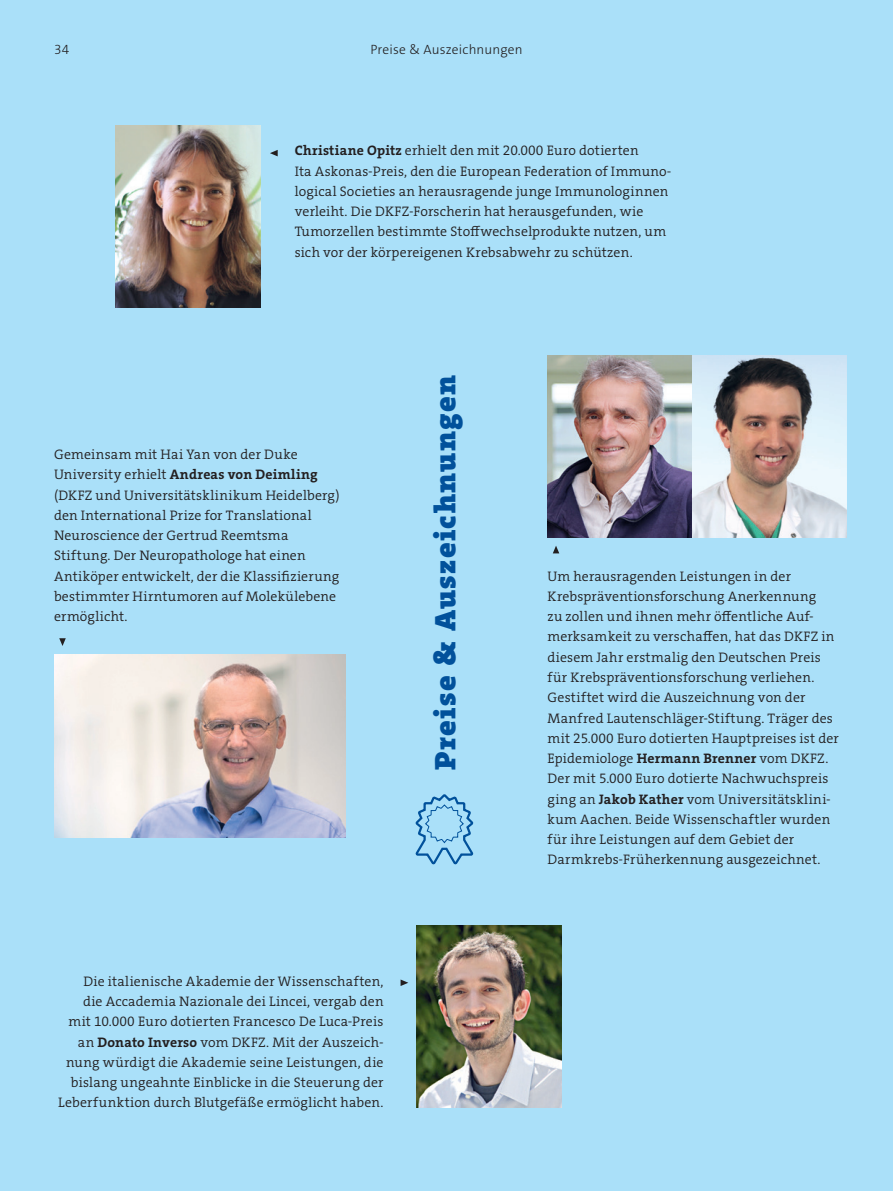
<style>
.page{position:relative;width:893px;height:1191px;background:#aae0f9}
.page>*{position:absolute;margin:0;border:0;box-sizing:border-box;transform-origin:0 0}
._01_headline_20pt{font:30px "The Serif HP9 Blk";letter-spacing:.05em;color:#01519b}
._04_a_copytext{font:13.8px/20.2px "The Serif HP4 Se Lig";letter-spacing:.015em;color:#231f20}
._00_rubrik{font:300 13.5px "The Sans Os F";letter-spacing:.01em;color:#231f20}
.s1{font-family:"The Serif HP7 Bld"}
</style>
<div class="page">
<img style="left:417px;top:925px;width:144px;height:182px">
<img style="left:54px;top:654px;width:291px;height:183px">
<svg style="left:401px;top:979px;width:7px;height:7px"></svg>
<svg style="left:59px;top:638px;width:7px;height:8px"></svg>
<svg style="left:270px;top:150px;width:8px;height:6px"></svg>
<svg style="left:415px;top:794px;width:59px;height:71px"></svg>
<img style="left:547px;top:355px;width:145px;height:182px">
<svg style="left:692px;top:355px;width:154px;height:182px;background:#beb7b6"></svg>
<img style="left:116px;top:125px;width:144px;height:182px">
<svg style="left:553px;top:546px;width:6px;height:7px"></svg>
<p class="_00_rubrik" style="left:54px;top:41px;width:17px">34</p>
<p class="_00_rubrik" style="left:370px;top:41px;width:154px">Preise &amp; Auszeichnungen</p>
<p class="_04_a_copytext" style="left:295px;top:141px;width:378px"><span class="s1">Christiane Opitz</span> erhielt den mit 20.000 Euro dotierten<br>Ita Askonas-Preis, den die European Federation of Immuno&shy;logical Societies an herausragende junge Immunologinnen verleiht. Die DKFZ-Forscherin hat herausgefunden, wie Tumorzellen bestimmte Stoffwechselprodukte nutzen, um sich vor der körpereigenen Krebsabwehr zu schützen.</p>
<p class="_04_a_copytext" style="left:54px;top:444px;width:287px">Gemeinsam mit Hai Yan von der Duke University erhielt <span class="s1">Andreas von Deimling </span>(DKFZ und Universitätsklinikum Heidelberg) den International Prize for Translational Neuroscience der Gertrud Reemtsma Stiftung. Der Neuropathologe hat einen Antiköper entwickelt, der die Klassifizierung bestimmter Hirntumoren auf Molekülebene ermöglicht.</p>
<p class="_01_headline_20pt" style="left:425px;top:770px;width:396px;rotate:-90deg">Preise &amp; Auszeichnungen</p>
<p class="_04_a_copytext" style="left:58px;top:971px;width:327px;text-align:right">Die italienische Akademie der Wissenschaften,<br>die Accademia Nazionale dei Lincei, vergab den mit 10.000 Euro dotierten Francesco De Luca-Preis an <span class="s1">Donato Inverso</span> vom DKFZ. Mit der Auszeich&shy;nung würdigt die Akademie seine Leistungen, die bislang ungeahnte Einblicke in die Steuerung der Leberfunktion durch Blutgefäße ermöglicht haben.</p>
<p class="_04_a_copytext" style="left:547px;top:566px;width:293px">Um herausragenden Leistungen in der Krebspräventionsforschung Anerkennung<br>zu zollen und ihnen mehr öffentliche Auf&shy;merksamkeit zu verschaffen, hat das DKFZ in diesem Jahr erstmalig den Deutschen Preis für Krebspräventionsforschung verliehen.<br>Gestiftet wird die Auszeichnung von der Manfred Lautenschläger-Stiftung. Träger des mit 25.000 Euro dotierten Hauptpreises ist der Epidemiologe <span class="s1">Hermann Brenner</span> vom DKFZ.<br>Der mit 5.000 Euro dotierte Nachwuchspreis ging an <span class="s1">Jakob Kather</span> vom Universitätsklini&shy;kum Aachen. Beide Wissenschaftler wurden für ihre Leistungen auf dem Gebiet der Darmkrebs-Früherkennung ausgezeichnet.</p>
</div>
